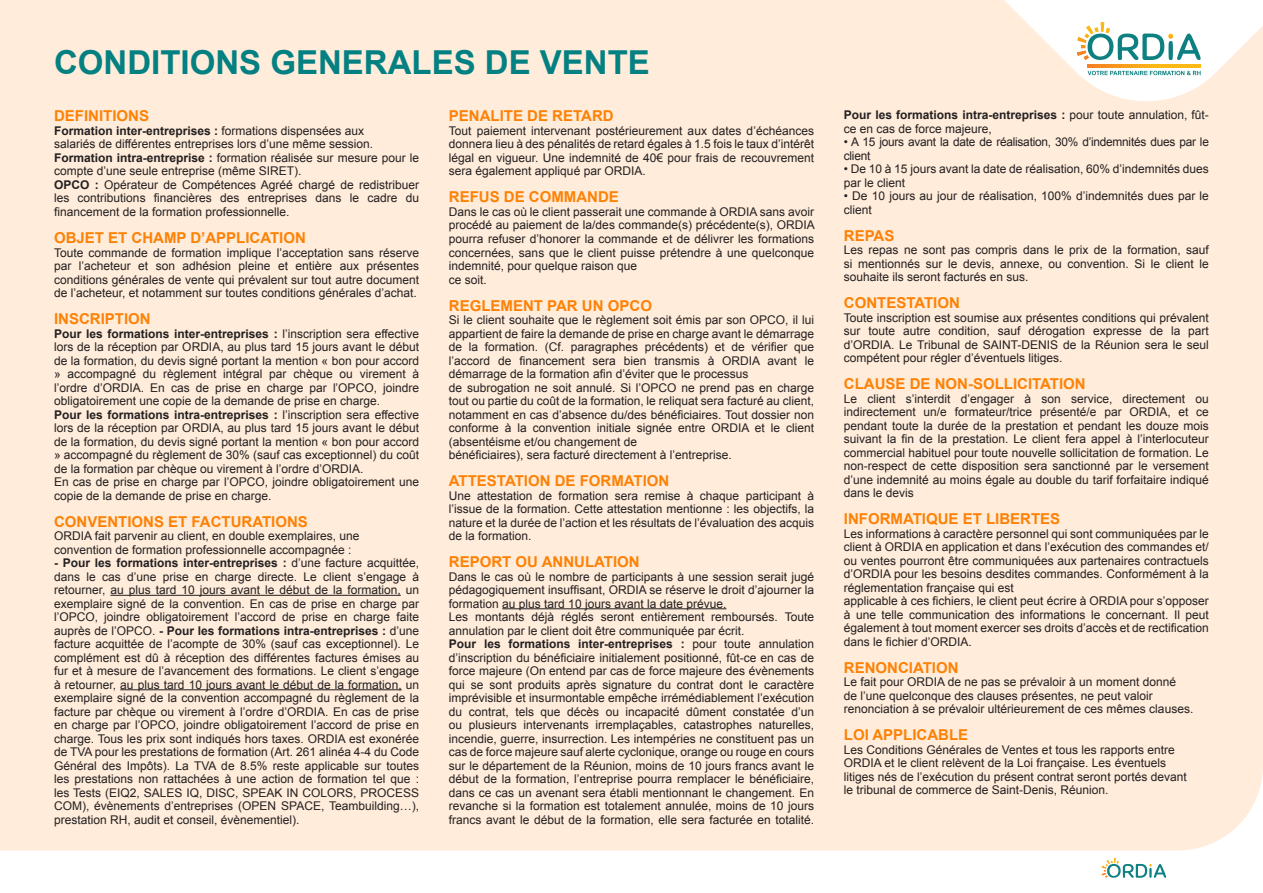
<style>
.page{position:relative;width:1263px;height:893px;background:#fff}
.page>*{position:absolute;margin:0;border:0;box-sizing:border-box;transform-origin:0 0}
.t1{font:700 33px "Arial";color:#038082}
.t2{font:700 15px "Arial";color:#fd8105}
.t3{font:12px/13.5px "Arial";color:#231f20}
.t4{font:12px/13.5px "Arial";letter-spacing:-.02em;color:#231f20}
.s1{font-weight:700}
</style>
<div class="page">
<svg style="left:1101px;top:858px;width:65px;height:20px"></svg>
<div style="left:0;top:0;width:1263px;height:850px;background:#ffecda"></div>
<hr style="left:110px;top:595px;width:291px;height:1px;background:#231f20">
<hr style="left:120px;top:689px;width:282px;height:1px;background:#231f20">
<hr style="left:502px;top:608px;width:224px;height:1px;background:#231f20">
<svg style="left:904px;top:0;width:359px;height:111px"></svg>
<h1 class="t1" style="left:54px;top:50px;width:597px">CONDITIONS GENERALES DE VENTE</h1>
<p class="t2" style="left:54px;top:111px;width:97px">DEFINITIONS</p>
<p class="t3" style="left:54px;top:125px;width:367px"><span class="s1">Formation inter-entreprises :</span> formations dispensées aux<br>salariés de différentes entreprises lors d’une même session.<br><span class="s1">Formation intra-entreprise :</span> formation réalisée sur mesure pour le compte d’une seule entreprise (même SIRET).<br><span class="s1">OPCO :</span> Opérateur de Compétences Agréé chargé de redistribuer les contributions financières des entreprises dans le cadre du financement de la formation professionnelle.</p>
<p class="t2" style="left:54px;top:232px;width:253px">OBJET ET CHAMP D’APPLICATION</p>
<p class="t3" style="left:54px;top:247px;width:367px;text-align:justify">Toute commande de formation implique l’acceptation sans réserve par l’acheteur et son adhésion pleine et entière aux présentes conditions générales de vente qui prévalent sur tout autre document de l’acheteur, et notamment sur toutes conditions générales d’achat.</p>
<p class="t2" style="left:54px;top:313px;width:98px">INSCRIPTION</p>
<p class="t3" style="left:54px;top:328px;width:367px"><span class="s1">Pour les formations inter-entreprises :</span> l’inscription sera effective lors de la réception par ORDIA, au plus tard 15 jours avant le début de la formation, du devis signé portant la mention « bon pour accord » accompagné du règlement intégral par chèque ou virement à l’ordre d’ORDIA. En cas de prise en charge par l’OPCO, joindre obligatoirement une copie de la demande de prise en charge.<br><span class="s1">Pour les formations intra-entreprises :</span> l’inscription sera effective lors de la réception par ORDIA, au plus tard 15 jours avant le début de la formation, du devis signé portant la mention « bon pour accord » accompagné du règlement de 30% (sauf cas exceptionnel) du coût de la formation par chèque ou virement à l’ordre d’ORDIA.<br>En cas de prise en charge par l’OPCO, joindre obligatoirement une copie de la demande de prise en charge.</p>
<p class="t2" style="left:54px;top:516px;width:255px">CONVENTIONS ET FACTURATIONS</p>
<p class="t3" style="left:54px;top:530px;width:307px">ORDIA fait parvenir au client, en double exemplaires, une convention de formation professionnelle accompagnée :</p>
<p class="t3" style="left:54px;top:557px;width:367px;text-align:justify"><span class="s1">- Pour les formations inter-entreprises :</span> d’une facture acquittée, dans le cas d’une prise en charge directe. Le client s’engage à retourner, au plus tard 10 jours avant le début de la formation, un exemplaire signé de la convention. En cas de prise en charge par l’OPCO, joindre obligatoirement l’accord de prise en charge faite auprès de l’OPCO. <span class="s1">- Pour les formations intra-entreprises :</span> d’une facture acquittée de l’acompte de 30% (sauf cas exceptionnel). Le complément est dû à réception des différentes factures émises au fur et à mesure de l’avancement des formations. Le client s’engage à retourner, au plus tard 10 jours avant le début de la formation, un exemplaire signé de la convention accompagné du règlement de la facture par chèque ou virement à l’ordre d’ORDIA. En cas de prise en charge par l’OPCO, joindre obligatoirement l’accord de prise en charge. Tous les prix sont indiqués hors taxes. ORDIA est exonérée de TVA pour les prestations de formation (Art. 261 alinéa 4-4 du Code Général des Impôts). La TVA de 8.5% reste applicable sur toutes les prestations non rattachées à une action de formation tel que : les Tests (EIQ2, SALES IQ, DISC, SPEAK IN COLORS, PROCESS COM), évènements d’entreprises (OPEN SPACE, Teambuilding…), prestation RH, audit et conseil, évènementiel).</p>
<p class="t2" style="left:449px;top:111px;width:166px">PENALITE DE RETARD</p>
<p class="t3" style="left:449px;top:125px;width:367px;text-align:justify">Tout paiement intervenant postérieurement aux dates d’échéances donnera lieu à des pénalités de retard égales à 1.5 fois le taux d’intérêt légal en vigueur. Une indemnité de 40€ pour frais de recouvrement sera également appliqué par ORDIA.</p>
<p class="t2" style="left:449px;top:192px;width:171px">REFUS DE COMMANDE</p>
<p class="t3" style="left:449px;top:206px;width:367px">Dans le cas où le client passerait une commande à ORDIA sans avoir procédé au paiement de la/des commande(s) précédente(s), ORDIA pourra refuser d’honorer la commande et de délivrer les formations concernées, sans que le client puisse prétendre à une quelconque indemnité, pour quelque raison que<br>ce soit.</p>
<p class="t2" style="left:449px;top:300px;width:205px">REGLEMENT PAR UN OPCO</p>
<p class="t3" style="left:449px;top:314px;width:367px">Si le client souhaite que le règlement soit émis par son OPCO, il lui appartient de faire la demande de prise en charge avant le démarrage de la formation. (Cf. paragraphes précédents) et de vérifier que l’accord de financement sera bien transmis à ORDIA avant le démarrage de la formation afin d’éviter que le processus<br>de subrogation ne soit annulé. Si l’OPCO ne prend pas en charge tout ou partie du coût de la formation, le reliquat sera facturé au client, notamment en cas d’absence du/des bénéficiaires. Tout dossier non conforme à la convention initiale signée entre ORDIA et le client (absentéisme et/ou changement de<br>bénéficiaires), sera facturé directement à l’entreprise.</p>
<p class="t2" style="left:449px;top:475px;width:222px">ATTESTATION DE FORMATION</p>
<p class="t3" style="left:449px;top:490px;width:367px;text-align:justify">Une attestation de formation sera remise à chaque participant à l’issue de la formation. Cette attestation mentionne : les objectifs, la nature et la durée de l’action et les résultats de l’évaluation des acquis de la formation.</p>
<p class="t2" style="left:449px;top:556px;width:192px">REPORT OU ANNULATION</p>
<p class="t3" style="left:449px;top:571px;width:367px">Dans le cas où le nombre de participants à une session serait jugé pédagogiquement insuffisant, ORDIA se réserve le droit d’ajourner la formation au plus tard 10 jours avant la date prévue.<br>Les montants déjà réglés seront entièrement remboursés. Toute annulation par le client doit être communiquée par écrit.<br><span class="s1">Pour les formations inter-entreprises :</span> pour toute annulation d’inscription du bénéficiaire initialement positionné, fût-ce en cas de force majeure (On entend par cas de force majeure des évènements qui se sont produits après signature du contrat dont le caractère imprévisible et insurmontable empêche irrémédiablement l’exécution du contrat, tels que décès ou incapacité dûment constatée d’un ou plusieurs intervenants irremplaçables, catastrophes naturelles, incendie, guerre, insurrection. Les intempéries ne constituent pas un cas de force majeure sauf alerte cyclonique, orange ou rouge en cours sur le département de la Réunion, moins de 10 jours francs avant le début de la formation, l’entreprise pourra remplacer le bénéficiaire, dans ce cas un avenant sera établi mentionnant le changement. En revanche si la formation est totalement annulée, moins de 10 jours francs avant le début de la formation, elle sera facturée en totalité.</p>
<p class="t3" style="left:844px;top:109px;width:367px"><span class="s1">Pour les formations intra-entreprises :</span> pour toute annulation, fût&shy;ce en cas de force majeure,</p>
<p class="t4" style="left:844px;top:135px;width:367px">• A 15 jours avant la date de réalisation, 30% d’indemnités dues par le client</p>
<p class="t3" style="left:844px;top:162px;width:367px">• De 10 à 15 jours avant la date de réalisation, 60% d’indemnités dues par le client</p>
<p class="t3" style="left:844px;top:189px;width:367px">• De 10 jours au jour de réalisation, 100% d’indemnités dues par le client</p>
<p class="t2" style="left:844px;top:230px;width:52px">REPAS</p>
<p class="t3" style="left:844px;top:244px;width:367px;text-align:justify">Les repas ne sont pas compris dans le prix de la formation, sauf si mentionnés sur le devis, annexe, ou convention. Si le client le souhaite ils seront facturés en sus.</p>
<p class="t2" style="left:844px;top:297px;width:118px">CONTESTATION</p>
<p class="t3" style="left:844px;top:312px;width:367px;text-align:justify">Toute inscription est soumise aux présentes conditions qui prévalent sur toute autre condition, sauf dérogation expresse de la part d’ORDIA. Le Tribunal de SAINT-DENIS de la Réunion sera le seul compétent pour régler d’éventuels litiges.</p>
<p class="t2" style="left:844px;top:378px;width:243px">CLAUSE DE NON-SOLLICITATION</p>
<p class="t3" style="left:844px;top:393px;width:367px;text-align:justify">Le client s’interdit d’engager à son service, directement ou indirectement un/e formateur/trice présenté/e par ORDIA, et ce pendant toute la durée de la prestation et pendant les douze mois suivant la fin de la prestation. Le client fera appel à l’interlocuteur commercial habituel pour toute nouvelle sollicitation de formation. Le non-respect de cette disposition sera sanctionné par le versement d’une indemnité au moins égale au double du tarif forfaitaire indiqué dans le devis</p>
<p class="t2" style="left:844px;top:513px;width:218px">INFORMATIQUE ET LIBERTES</p>
<p class="t3" style="left:844px;top:528px;width:367px">Les informations à caractère personnel qui sont communiquées par le client à ORDIA en application et dans l’exécution des commandes et/ ou ventes pourront être communiquées aux partenaires contractuels d’ORDIA pour les besoins desdites commandes. Conformément à la réglementation française qui est<br>applicable à ces fichiers, le client peut écrire à ORDIA pour s’opposer à une telle communication des informations le concernant. Il peut également à tout moment exercer ses droits d’accès et de rectification dans le fichier d’ORDIA.</p>
<p class="t2" style="left:844px;top:662px;width:116px">RENONCIATION</p>
<p class="t3" style="left:844px;top:676px;width:351px">Le fait pour ORDIA de ne pas se prévaloir à un moment donné<br>de l’une quelconque des clauses présentes, ne peut valoir renonciation à se prévaloir ultérieurement de ces mêmes clauses.</p>
<p class="t2" style="left:844px;top:729px;width:126px">LOI APPLICABLE</p>
<p class="t3" style="left:844px;top:744px;width:344px">Les Conditions Générales de Ventes et tous les rapports entre ORDIA et le client relèvent de la Loi française. Les éventuels litiges nés de l’exécution du présent contrat seront portés devant le tribunal de commerce de Saint-Denis, Réunion.</p>
</div>
